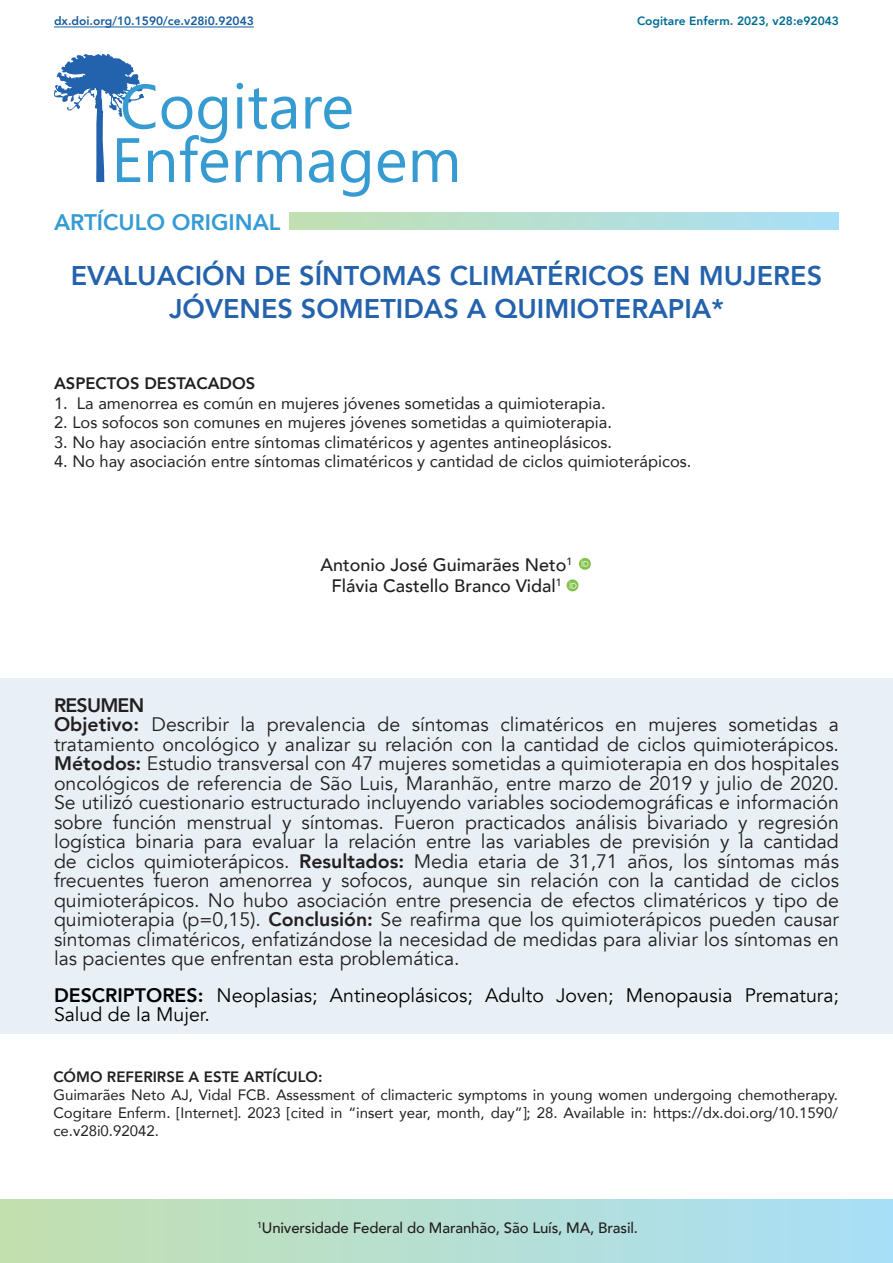
<style>
.page{position:relative;width:893px;height:1263px;background:#fff}
.page>*{position:absolute;margin:0;border:0;box-sizing:border-box;transform-origin:0 0}
.t1{font:800 27px/32.4px "Avenir";color:#2462ac;text-align:center}
.t2{font:800 22.5px "Avenir";color:#349bd3}
.t3{font:19.5px/19.5px "Avenir";color:#231f20;text-align:justify}
.t4{font:19.5px/19.5px "Avenir";color:#000001}
.t5{font:800 19.5px "Avenir";letter-spacing:-.04em;color:#231f20}
.t6{font:500 18px "Avenir";color:#231f20}
.List_Paragraph{font:16.5px "Avenir";color:#231f20}
.t7{font:800 16.5px "Avenir";color:#231f20}
.t8{font:15px/18px "Avenir";color:#231f20;text-align:justify}
.t9{font:500 15px "Avenir";letter-spacing:-.01em;color:#231f20}
.t10{font:800 15px "Avenir";color:#231f20}
.t11{font:500 12px "Avenir";color:#231f20}
.t12{font:800 12px "Avenir";color:#175d9e}
.t13{font:800 12px "Avenir";color:#006c95}
.s1{font-weight:800}
</style>
<div class="page">
<svg style="left:236px;top:150px;width:66px;height:32px"></svg>
<svg style="left:309px;top:150px;width:25px;height:33px"></svg>
<svg style="left:341px;top:150px;width:29px;height:47px"></svg>
<svg style="left:378px;top:150px;width:27px;height:33px"></svg>
<svg style="left:413px;top:150px;width:44px;height:32px"></svg>
<svg style="left:54px;top:54px;width:174px;height:129px"></svg>
<svg style="left:237px;top:83px;width:6px;height:46px"></svg>
<svg style="left:249px;top:88px;width:47px;height:41px"></svg>
<svg style="left:305px;top:97px;width:46px;height:32px"></svg>
<div style="left:289px;top:213px;width:550px;height:16px;background:linear-gradient(to right,#c2dfb0,#a9dff7)"></div>
<div style="left:0;top:678px;width:893px;height:356px;background:#e8f0f6"></div>
<hr style="left:54px;top:27px;width:200px;height:1px;background:#175d9e">
<div style="left:0;top:1199px;width:893px;height:64px;background:linear-gradient(to right,#c3dfae,#a9dff7)"></div>
<svg style="left:579px;top:558px;width:12px;height:12px"></svg>
<svg style="left:567px;top:579px;width:11px;height:12px"></svg>
<p class="t12" style="left:54px;top:10px;width:201px">dx.doi.org/10.1590/ce.v28i0.92043</p>
<p class="t13" style="left:637px;top:10px;width:203px">Cogitare Enferm. 2023, v28:e92043</p>
<p class="t2" style="left:54px;top:201px;width:228px">ARTÍCULO ORIGINAL</p>
<p class="t1" style="left:71px;top:258px;width:753px">EVALUACIÓN DE SÍNTOMAS CLIMATÉRICOS EN MUJERES<br>JÓVENES SOMETIDAS A QUIMIOTERAPIA*</p>
<p class="t7" style="left:54px;top:368px;width:203px">ASPECTOS DESTACADOS</p>
<p class="List_Paragraph" style="left:54px;top:390px;width:553px">1. La amenorrea es común en mujeres jóvenes sometidas a quimioterapia.</p>
<p class="List_Paragraph" style="left:54px;top:409px;width:560px">2. Los sofocos son comunes en mujeres jóvenes sometidas a quimioterapia.</p>
<p class="List_Paragraph" style="left:54px;top:429px;width:560px">3. No hay asociación entre síntomas climatéricos y agentes antineoplásicos.</p>
<p class="List_Paragraph" style="left:54px;top:448px;width:639px">4. No hay asociación entre síntomas climatéricos y cantidad de ciclos quimioterápicos.</p>
<p class="t6" style="left:320px;top:549px;width:253px">Antonio José Guimarães Neto<sup>1</sup></p>
<p class="t6" style="left:331px;top:571px;width:232px">Flávia Castello Branco Vidal<sup>1</sup></p>
<p class="t5" style="left:54px;top:687px;width:92px">RESUMEN</p>
<p class="t3" style="left:54px;top:715px;width:786px"><span class="s1">Objetivo:</span> Describir la prevalencia de síntomas climatéricos en mujeres sometidas a tratamiento oncológico y analizar su relación con la cantidad de ciclos quimioterápicos.<br><span class="s1">Métodos:</span> Estudio transversal con 47 mujeres sometidas a quimioterapia en dos hospitales oncológicos de referencia de São Luis, Maranhão, entre marzo de 2019 y julio de 2020.<br>Se utilizó cuestionario estructurado incluyendo variables sociodemográficas e información sobre función menstrual y síntomas. Fueron practicados análisis bivariado y regresión logística binaria para evaluar la relación entre las variables de previsión y la cantidad de ciclos quimioterápicos. <span class="s1">Resultados:</span> Media etaria de 31,71 años, los síntomas más frecuentes fueron amenorrea y sofocos, aunque sin relación con la cantidad de ciclos quimioterápicos. No hubo asociación entre presencia de efectos climatéricos y tipo de quimioterapia (p=0,15). <span class="s1">Conclusión:</span> Se reafirma que los quimioterápicos pueden causar síntomas climatéricos, enfatizándose la necesidad de medidas para aliviar los síntomas en las pacientes que enfrentan esta problemática.</p>
<p class="t4" style="left:54px;top:985px;width:786px"><span class="s1">DESCRIPTORES:</span> Neoplasias; Antineoplásicos; Adulto Joven; Menopausia Prematura;<br>Salud de la Mujer.</p>
<p class="t10" style="left:53px;top:1063px;width:271px">CÓMO REFERIRSE A ESTE ARTÍCULO:</p>
<p class="t8" style="left:53px;top:1085px;width:786px">Guimarães Neto AJ, Vidal FCB. Assessment of climacteric symptoms in young women undergoing chemotherapy.<br>Cogitare Enferm. [Internet]. 2023 [cited in “insert year, month, day”]; 28. Available in: https://dx.doi.org/10.1590/ ce.v28i0.92042.</p>
<p class="t11" style="left:222px;top:1215px;width:451px">Evaluación de síntomas climatéricos en mujeres jóvenes sometidas a quimioterapia</p>
<p class="t9" style="left:257px;top:1214px;width:382px"><sup>1</sup>Universidade Federal do Maranhão, São Luís, MA, Brasil.</p>
</div>
